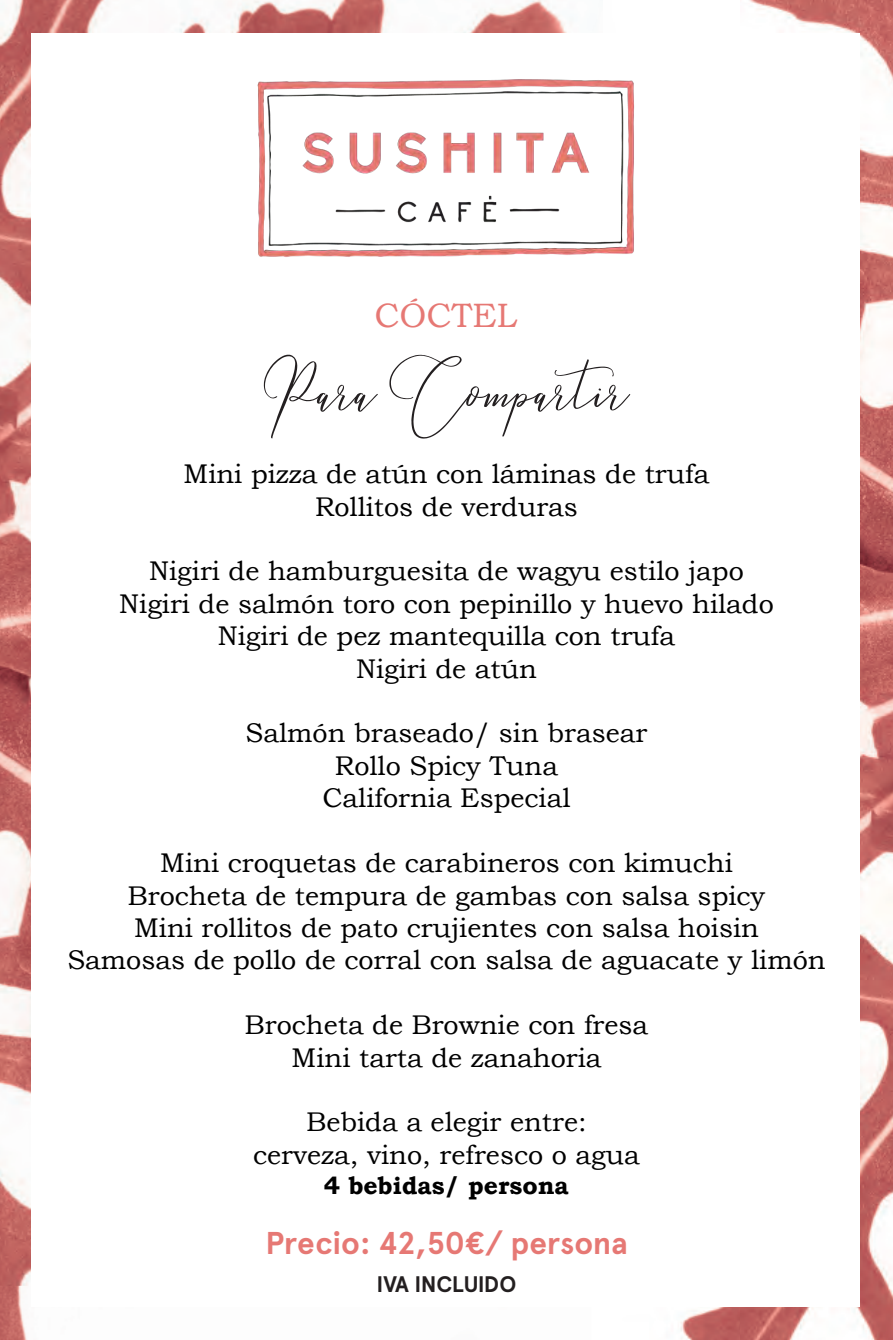
<style>
.page{position:relative;width:893px;height:1340px;background:#fff}
.page>*{position:absolute;margin:0;border:0;box-sizing:border-box;transform-origin:0 0}
.t1{font:85.5px "Love Hewits";color:#231f20}
.t2{font:33.75px "Bookman Old Style";color:#e67874}
.t3{font:700 31.5px "Apercu";color:#e67874}
.t4{font:27px "Bookman Old Style";color:#000}
.t5{font:700 24.75px "Bookman Old Style";color:#000}
.t6{font:700 22.5px "Apercu";letter-spacing:-.005em;color:#231f20}
</style>
<div class="page">
<img style="left:179px;top:0;width:107px;height:33px">
<img style="left:0;top:1286px;width:27px;height:53px">
<img style="left:0;top:0;width:106px;height:1286px">
<img style="left:681px;top:1307px;width:59px;height:32px">
<img style="left:286px;top:0;width:281px;height:33px">
<img style="left:740px;top:0;width:153px;height:1339px">
<div style="left:31px;top:33px;width:829px;height:1273px;background:#fff"></div>
<img style="left:257px;top:79px;width:377px;height:178px">
<p class="t2" style="left:374px;top:294px;width:144px">CÓCTEL</p>
<p class="t1" style="left:263px;top:354px;width:368px">Para Compartir</p>
<p class="t4" style="left:183px;top:456px;width:527px">Mini pizza de atún con láminas de trufa</p>
<p class="t4" style="left:315px;top:489px;width:264px">Rollitos de verduras</p>
<p class="t4" style="left:149px;top:553px;width:596px">Nigiri de hamburguesita de wagyu estilo japo</p>
<p class="t4" style="left:119px;top:586px;width:656px">Nigiri de salmón toro con pepinillo y huevo hilado</p>
<p class="t4" style="left:218px;top:618px;width:459px">Nigiri de pez mantequilla con trufa</p>
<p class="t4" style="left:356px;top:651px;width:182px">Nigiri de atún</p>
<p class="t4" style="left:246px;top:715px;width:403px">Salmón braseado/ sin brasear</p>
<p class="t4" style="left:335px;top:748px;width:225px">Rollo Spicy Tuna</p>
<p class="t4" style="left:323px;top:780px;width:249px">California Especial</p>
<p class="t4" style="left:160px;top:845px;width:574px">Mini croquetas de carabineros con kimuchi</p>
<p class="t4" style="left:128px;top:877px;width:639px">Brocheta de tempura de gambas con salsa spicy</p>
<p class="t4" style="left:134px;top:910px;width:626px">Mini rollitos de pato crujientes con salsa hoisin</p>
<p class="t4" style="left:67px;top:942px;width:760px">Samosas de pollo de corral con salsa de aguacate y limón</p>
<p class="t4" style="left:245px;top:1007px;width:405px">Brocheta de Brownie con fresa</p>
<p class="t4" style="left:292px;top:1039px;width:311px">Mini tarta de zanahoria</p>
<p class="t4" style="left:306px;top:1104px;width:282px">Bebida a elegir entre:</p>
<p class="t4" style="left:253px;top:1137px;width:388px">cerveza, vino, refresco o agua</p>
<p class="t5" style="left:324px;top:1167px;width:247px">4 bebidas/ persona</p>
<p class="t3" style="left:265px;top:1223px;width:364px">Precio: 42,50€/ persona</p>
<p class="t6" style="left:376px;top:1270px;width:142px">IVA INCLUIDO</p>
</div>
